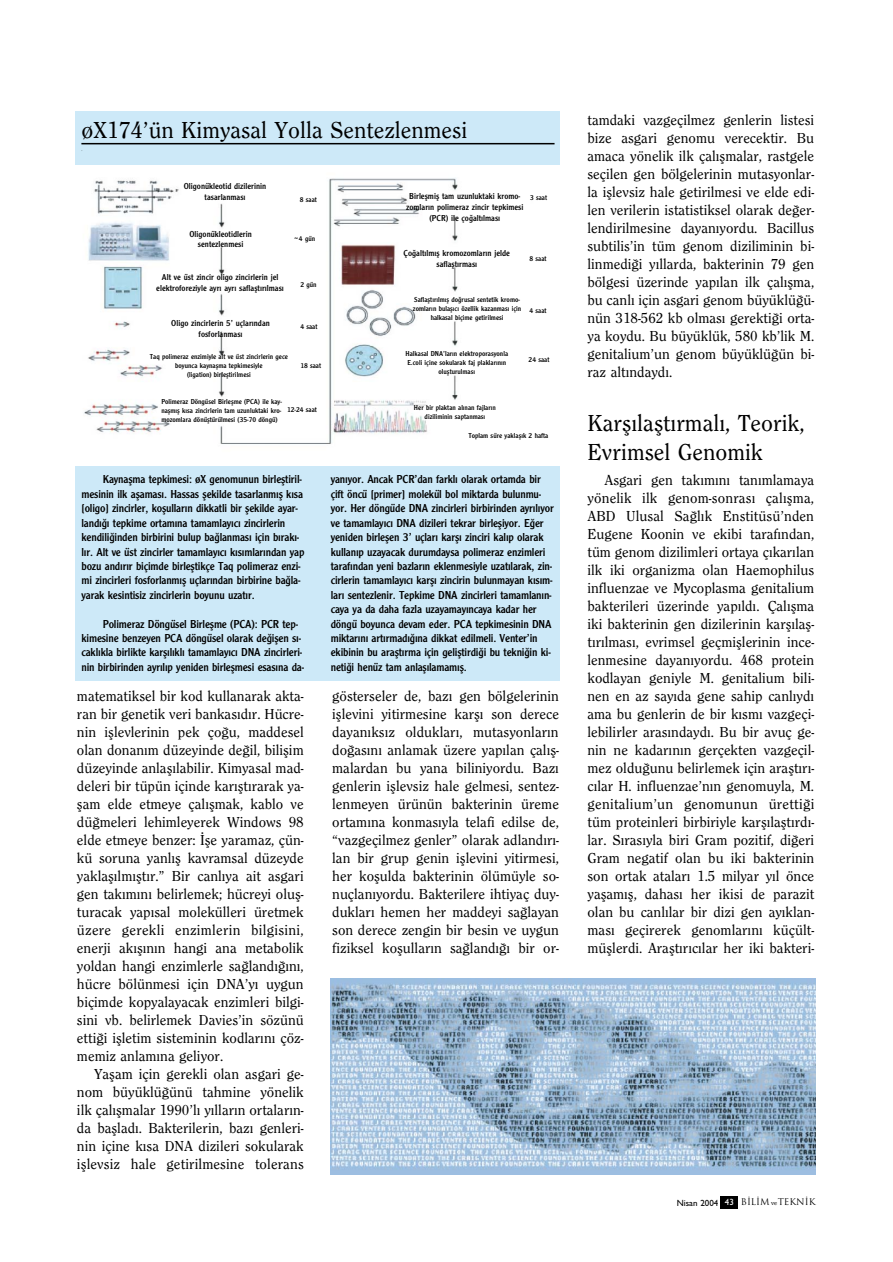
<style>
.page{position:relative;width:893px;height:1262px;background:#fff}
.page>*{position:absolute;margin:0;border:0;box-sizing:border-box;transform-origin:0 0}
.t1{font:500 24px/28.8px "Clearface";color:#000}
.t2{font:500 15px/18px "Clearface";color:#000;text-align:justify}
.t3{font:12px/14.4px "Clearface Gothic";letter-spacing:-.015em;color:#000}
.t4{font:9px/10.8px "Clearface Gothic";color:#000;text-align:center}
.t5{font:9px "Trajan";color:#000}
.t6{font:7.5px/9px "Clearface Gothic";color:#000;text-align:center}
.t7{font:500 4.5px "Clearface";color:#000}
.s1{font-family:"Gill Sans";font-weight:500}
.s2{font-family:"Gill Sans";font-weight:500;color:#fff}
.s3{font-family:"Bookman Old Style";font-size:6px}
</style>
<div class="page">
<div style="left:721px;top:1196px;width:17px;height:13px;background:#000"></div>
<img style="left:331px;top:978px;width:484px;height:196px">
<div style="left:75px;top:111px;width:485px;height:569px;background:#cde9f8"></div>
<hr style="left:81px;top:143px;width:473px;height:1px;background:#000">
<div style="left:75px;top:166px;width:485px;height:299px;background:#fff"></div>
<img style="left:84px;top:178px;width:374px;height:266px">
<h1 class="t1" style="left:81px;top:117px;width:387px">øX174’ün Kimyasal Yolla Sentezlenmesi</h1>
<p class="t7" style="left:81px;top:148px;width:2px">.</p>
<p class="t4" style="left:184px;top:181px;width:84px">Oligonükleotid dizilerinin tasarlanmas›</p>
<p class="t4" style="left:189px;top:229px;width:64px">Oligonükleotidlerin sentezlenmesi</p>
<p class="t4" style="left:156px;top:272px;width:129px">Alt ve üst zincir oligo zincirlerin jel elektroforeziyle ayr› ayr› saflaflt›r›lmas›</p>
<p class="t4" style="left:171px;top:318px;width:100px">Oligo zincirlerin 5’ uçlar›ndan fosforlanmas›</p>
<p class="t6" style="left:150px;top:352px;width:140px">Taq polimeraz enzimiyle alt ve üst zincirlerin gece boyunca kaynaflma tepkimesiyle<br>(ligation) birlefltirilmesi</p>
<p class="t6" style="left:161px;top:397px;width:122px;text-align:justify">Polimeraz Döngüsel Birleflme (PCA) ile kay&shy;naflm›fl k›sa zincirlerin tam uzunluktaki kro&shy;mozomlara dönüfltürülmesi (35-70 döngü)</p>
<p class="t6" style="left:300px;top:196px;width:19px">8 saat</p>
<p class="t6" style="left:294px;top:234px;width:23px">~4 gün</p>
<p class="t6" style="left:300px;top:281px;width:18px">2 gün</p>
<p class="t6" style="left:300px;top:323px;width:19px">4 saat</p>
<p class="t6" style="left:300px;top:362px;width:22px">18 saat</p>
<p class="t6" style="left:287px;top:405px;width:31px">12-24 saat</p>
<p class="t4" style="left:406px;top:191px;width:119px">Birleflmifl tam uzunluktaki kromo&shy;zomlar›n polimeraz zincir tepkimesi (PCR) ile ço¤alt›lmas›</p>
<p class="t4" style="left:403px;top:249px;width:108px">Ço¤alt›lm›fl kromozomlar›n jelde saflaflt›rmas›</p>
<p class="t6" style="left:413px;top:295px;width:110px">Saflaflt›r›lm›fl do¤rusal sentetik kromo&shy;zomlar›n bulafl›c› özellik kazanmas› için halkasal biçime getirilmesi</p>
<p class="t6" style="left:405px;top:350px;width:104px">Halkasal DNA’lar›n elektroporasyonla<br>E.coli içine sokularak faj plaklar›n›n oluflturulmas›</p>
<p class="t6" style="left:414px;top:404px;width:83px">Her bir plaktan al›nan fajlar›n diziliminin saptanmas›</p>
<p class="t6" style="left:468px;top:431px;width:82px">Toplam süre yaklafl›k 2 hafta</p>
<p class="t6" style="left:530px;top:194px;width:19px">3 saat</p>
<p class="t6" style="left:529px;top:255px;width:19px">8 saat</p>
<p class="t6" style="left:529px;top:306px;width:19px">4 saat</p>
<p class="t6" style="left:528px;top:356px;width:22px">24 saat</p>
<p class="t3" style="left:81px;top:473px;width:224px;text-indent:21px">Kaynaflma tepkimesi: øX genomunun birlefltiril&shy;mesinin ilk aflamas›. Hassas flekilde tasarlanm›fl k›sa [oligo] zincirler, koflullar›n dikkatli bir flekilde ayar&shy;land›¤› tepkime ortam›na tamamlay›c› zincirlerin kendili¤inden birbirini bulup ba¤lanmas› için b›rak›- l›r. Alt ve üst zincirler tamamlay›c› k›s›mlar›ndan yap bozu and›r›r biçimde birlefltikçe Taq polimeraz enzi&shy;mi zincirleri fosforlanm›fl uçlar›ndan birbirine ba¤la&shy;yarak kesintisiz zincirlerin boyunu uzat›r.</p>
<p class="t3" style="left:81px;top:617px;width:224px;text-indent:21px">Polimeraz Döngüsel Birleflme (PCA): PCR tep&shy;kimesine benzeyen PCA döngüsel olarak de¤iflen s›- cakl›kla birlikte karfl›l›kl› tamamlay›c› DNA zincirleri&shy;nin birbirinden ayr›l›p yeniden birleflmesi esas›na da-</p>
<p class="t2" style="left:77px;top:688px;width:228px">matematiksel bir kod kullanarak akta&shy;ran bir genetik veri bankas›d›r. Hücre&shy;nin ifllevlerinin pek ço¤u, maddesel olan donan›m düzeyinde de¤il, biliflim düzeyinde anlafl›labilir. Kimyasal mad&shy;deleri bir tüpün içinde kar›flt›rarak ya&shy;flam elde etmeye çal›flmak, kablo ve dü¤meleri lehimleyerek Windows 98 elde etmeye benzer: ‹fle yaramaz, çün&shy;kü soruna yanl›fl kavramsal düzeyde yaklafl›lm›flt›r.” Bir canl›ya ait asgari gen tak›m›n› belirlemek; hücreyi olufl&shy;turacak yap›sal molekülleri üretmek üzere gerekli enzimlerin bilgisini, enerji ak›fl›n›n hangi ana metabolik yoldan hangi enzimlerle sa¤land›¤›n›, hücre bölünmesi için DNA’y› uygun biçimde kopyalayacak enzimleri bilgi&shy;sini vb. belirlemek Davies’in sözünü etti¤i iflletim sisteminin kodlar›n› çöz&shy;memiz anlam›na geliyor.</p>
<p class="t2" style="left:77px;top:1066px;width:228px;text-indent:17px">Yaflam için gerekli olan asgari ge&shy;nom büyüklü¤ünü tahmine yönelik ilk çal›flmalar 1990’l› y›llar›n ortalar›n&shy;da bafllad›. Bakterilerin, baz› genleri&shy;nin içine k›sa DNA dizileri sokularak ifllevsiz hale getirilmesine tolerans</p>
<p class="t3" style="left:331px;top:473px;width:225px">yan›yor. Ancak PCR’dan farkl› olarak ortamda bir çift öncü [primer] molekül bol miktarda bulunmu&shy;yor. Her döngüde DNA zincirleri birbirinden ayr›l›yor ve tamamlay›c› DNA dizileri tekrar birlefliyor. E¤er yeniden birleflen 3’ uçlar› karfl› zinciri kal›p olarak kullan›p uzayacak durumdaysa polimeraz enzimleri taraf›ndan yeni bazlar›n eklenmesiyle uzat›larak, zin&shy;cirlerin tamamlay›c› karfl› zincirin bulunmayan k›s›m&shy;lar› sentezlenir. Tepkime DNA zincirleri tamamlan›n&shy;caya ya da daha fazla uzayamay›ncaya kadar her döngü boyunca devam eder. PCA tepkimesinin DNA miktar›n› art›rmad›¤›na dikkat edilmeli. Venter’in ekibinin bu araflt›rma için gelifltirdi¤i bu tekni¤in ki&shy;neti¤i henüz tam anlafl›lamam›fl.</p>
<p class="t2" style="left:332px;top:688px;width:228px">gösterseler de, baz› gen bölgelerinin ifllevini yitirmesine karfl› son derece dayan›ks›z olduklar›, mutasyonlar›n do¤as›n› anlamak üzere yap›lan çal›fl&shy;malardan bu yana biliniyordu. Baz› genlerin ifllevsiz hale gelmesi, sentez&shy;lenmeyen ürünün bakterinin üreme ortam›na konmas›yla telafi edilse de, “vazgeçilmez genler” olarak adland›r›- lan bir grup genin ifllevini yitirmesi, her koflulda bakterinin ölümüyle so&shy;nuçlan›yordu. Bakterilere ihtiyaç duy&shy;duklar› hemen her maddeyi sa¤layan son derece zengin bir besin ve uygun fiziksel koflullar›n sa¤land›¤› bir or-</p>
<p class="t2" style="left:587px;top:112px;width:228px">tamdaki vazgeçilmez genlerin listesi bize asgari genomu verecektir. Bu amaca yönelik ilk çal›flmalar, rastgele seçilen gen bölgelerinin mutasyonlar&shy;la ifllevsiz hale getirilmesi ve elde edi&shy;len verilerin istatistiksel olarak de¤er&shy;lendirilmesine dayan›yordu. Bacillus subtilis’in tüm genom diziliminin bi&shy;linmedi¤i y›llarda, bakterinin 79 gen bölgesi üzerinde yap›lan ilk çal›flma, bu canl› için asgari genom büyüklü¤ü&shy;nün 318-562 kb olmas› gerekti¤i orta&shy;ya koydu. Bu büyüklük, 580 kb’lik M. genitalium’un genom büyüklü¤ün bi&shy;raz alt›ndayd›.</p>
<h1 class="t1" style="left:587px;top:410px;width:219px">Karfl›laflt›rmal›, Teorik,<br>Evrimsel Genomik</h1>
<p class="t2" style="left:587px;top:472px;width:228px;text-indent:17px">Asgari gen tak›m›n› tan›mlamaya yönelik ilk genom-sonras› çal›flma, ABD Ulusal Sa¤l›k Enstitüsü’nden Eugene Koonin ve ekibi taraf›ndan, tüm genom dizilimleri ortaya ç›kar›lan ilk iki organizma olan Haemophilus influenzae ve Mycoplasma genitalium bakterileri üzerinde yap›ld›. Çal›flma iki bakterinin gen dizilerinin karfl›lafl&shy;t›r›lmas›, evrimsel geçmifllerinin ince&shy;lenmesine dayan›yordu. 468 protein kodlayan geniyle M. genitalium bili&shy;nen en az say›da gene sahip canl›yd› ama bu genlerin de bir k›sm› vazgeçi&shy;lebilirler aras›ndayd›. Bu bir avuç ge&shy;nin ne kadar›n›n gerçekten vazgeçil&shy;mez oldu¤unu belirlemek için araflt›r›- c›lar H. influenzae’n›n genomuyla, M. genitalium’un genomunun üretti¤i tüm proteinleri birbiriyle karfl›laflt›rd›- lar. S›ras›yla biri Gram pozitif, di¤eri Gram negatif olan bu iki bakterinin son ortak atalar› 1.5 milyar y›l önce yaflam›fl, dahas› her ikisi de parazit olan bu canl›lar bir dizi gen ay›klan&shy;mas› geçirerek genomlar›n› küçült&shy;müfllerdi. Araflt›r›c›lar her iki bakteri-</p>
<p class="t5" style="left:676px;top:1196px;width:140px"><span class="s1">Nisan 2004</span> <span class="s2">43</span> B‹L‹M <span class="s3">ve</span>TEKN‹K</p>
</div>
